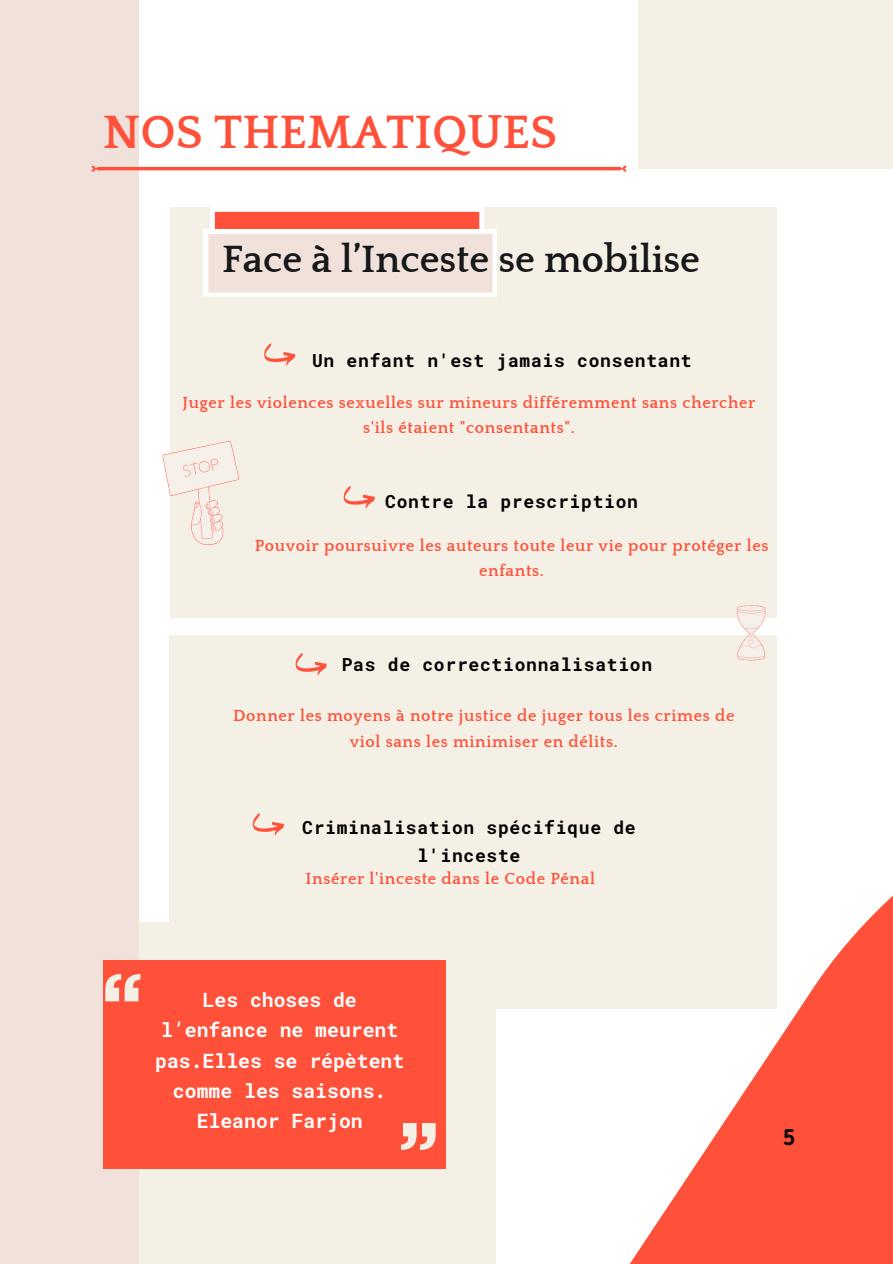
<style>
.page{position:relative;width:893px;height:1264px;background:#fff}
.page>*{position:absolute;margin:0;border:0;box-sizing:border-box;transform-origin:0 0}
.t1{font:700 48px "Quattrocento";color:#ff513a}
.t2{font:700 39px "Quattrocento";color:#17181a}
.t3{font:700 22.5px "Blogger Sans";color:#0b0b0b}
.t4{font:700 19.8px/30.5px "Roboto Mono";color:#fff;text-align:center}
.t5{font:700 18px/28.2px "Roboto Mono";letter-spacing:.04em;color:#000;text-align:center}
.t6{font:700 16.5px/25.8px "Quattrocento";letter-spacing:.04em;color:#ff513a;text-align:center}
</style>
<div class="page">
<div style="left:170px;top:635px;width:606px;height:374px;background:#f4f0e6"></div>
<div style="left:0;top:922px;width:495px;height:341px;background:#f4f0e6"></div>
<svg style="left:379px;top:738px;width:513px;height:525px"></svg>
<div style="left:0;top:0;width:138px;height:1263px;background:#f1e1db"></div>
<div style="left:170px;top:207px;width:606px;height:411px;background:#f4f0e6"></div>
<img style="left:162px;top:440px;width:78px;height:106px">
<svg style="left:204px;top:207px;width:292px;height:90px"></svg>
<img style="left:736px;top:592px;width:41px;height:81px">
<div style="left:103px;top:960px;width:342px;height:208px;background:#ff513a"></div>
<svg style="left:105px;top:974px;width:35px;height:27px"></svg>
<svg style="left:401px;top:1123px;width:34px;height:27px"></svg>
<svg style="left:91px;top:165px;width:535px;height:7px"></svg>
<svg style="left:343px;top:486px;width:31px;height:22px"></svg>
<svg style="left:295px;top:653px;width:31px;height:22px"></svg>
<svg style="left:252px;top:813px;width:32px;height:22px"></svg>
<div style="left:638px;top:0;width:254px;height:169px;background:#f4f0e6"></div>
<svg style="left:264px;top:343px;width:32px;height:23px"></svg>
<p class="t1" style="left:103px;top:107px;width:455px">NOS THEMATIQUES</p>
<p class="t2" style="left:222px;top:239px;width:479px">Face à l’Inceste se mobilise</p>
<p class="t5" style="left:312px;top:346px;width:381px">Un enfant n'est jamais consentant</p>
<p class="t6" style="left:182px;top:390px;width:574px">Juger les violences sexuelles sur mineurs différemment sans chercher s'ils étaient "consentants".</p>
<p class="t5" style="left:385px;top:486px;width:254px">Contre la prescription</p>
<p class="t6" style="left:255px;top:533px;width:515px">Pouvoir poursuivre les auteurs toute leur vie pour protéger les enfants.</p>
<p class="t5" style="left:342px;top:650px;width:312px">Pas de correctionnalisation</p>
<p class="t6" style="left:233px;top:703px;width:503px">Donner les moyens à notre justice de juger tous les crimes de viol sans les minimiser en délits.</p>
<h2 class="t5" style="left:302px;top:812px;width:335px">Criminalisation spécifique de l'inceste</h2>
<p class="t6" style="left:305px;top:866px;width:291px">Insérer l'inceste dans le Code Pénal</p>
<p class="t4" style="left:155px;top:983px;width:250px">Les choses de l’enfance ne meurent pas.Elles se répètent comme les saisons.<br>Eleanor Farjon</p>
<p class="t3" style="left:783px;top:1128px;width:14px">5</p>
</div>
